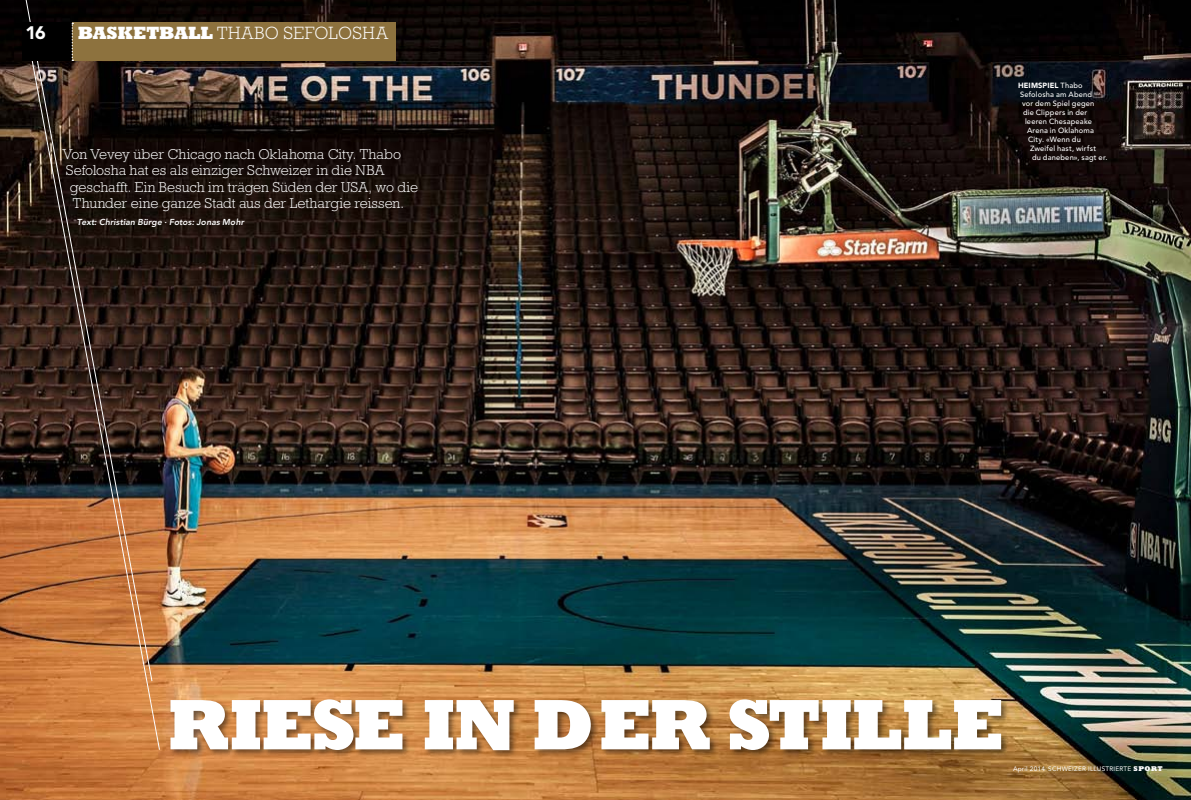
<style>
.page{position:relative;width:1191px;height:800px;background:#fff}
.page>*{position:absolute;margin:0;border:0;box-sizing:border-box;transform-origin:0 0}
._212_Tit_RockW_70pt{font:800 72.5px "Rockwell Std";letter-spacing:-.02em;color:#fff}
._000___RubTitel_x01{font:300 18px "Rockwell Std";letter-spacing:.02em;color:#fff}
.t1{font:900 18px "Avenir LT Std";color:#fff}
._300_Lead_14_5pt_Lig{font:300 14.5px "Rockwell Std";color:#fff}
._400_Autor_kursiv_x0{font:italic 800 8.6px "Avenir LT Std";letter-spacing:.01em;color:#fff}
._800_Legi_x11_goal{font:500 7.5px "Avenir LT Std";letter-spacing:.025em;color:#fff}
._800_Legi_x11_goal-2{font:900 7.5px "Avenir LT Std";letter-spacing:.015em;color:#fff}
.t2{font:6.5px "Avenir LT Std";letter-spacing:.03em;color:#fff}
.s1{font-weight:800}
.s2{font-weight:500}
.s3{font-family:"Rockwell Std";font-weight:800;font-size:7px}
</style>
<div class="page">
<img style="left:0;top:0;width:1191px;height:799px">
<svg style="left:22px;top:0;width:130px;height:681px;background:#3c2517"></svg>
<svg style="left:30px;top:61px;width:130px;height:689px;background:#664128"></svg>
<div style="left:72px;top:23px;width:323px;height:38px;background:#8d723e"></div>
<div style="left:23px;top:23px;width:49px;height:38px;background:#000"></div>
<svg style="left:72px;top:23px;width:1px;height:38px"></svg>
<div style="left:168px;top:696px;width:841px;height:62px;background:#000;opacity:.5"></div>
<p class="t1" style="left:26px;top:22px;width:22px">16</p>
<p class="_000___RubTitel_x01" style="left:78px;top:23px;width:312px"><span class="s1">BASKETBALL</span> THABO SEFOLOSHA</p>
<p class="_300_Lead_14_5pt_Lig" style="left:63px;top:146px;width:340px">Von Vevey über Chicago nach Oklahoma City. Thabo</p>
<p class="_300_Lead_14_5pt_Lig" style="left:66px;top:162px;width:320px">Sefolosha hat es als einziger Schweizer in die NBA</p>
<p class="_300_Lead_14_5pt_Lig" style="left:70px;top:179px;width:350px">geschafft. Ein Besuch im trägen Süden der USA, wo die</p>
<p class="_300_Lead_14_5pt_Lig" style="left:73px;top:195px;width:332px">Thunder eine ganze Stadt aus der Lethargie reissen.</p>
<p class="_400_Autor_kursiv_x0" style="left:77px;top:217px;width:169px">Text: Christian Bürge · Fotos: Jonas Mohr</p>
<p class="_800_Legi_x11_goal-2" style="left:1018px;top:80px;width:66px">HEIMSPIEL <span class="s2">Thabo</span></p>
<p class="_800_Legi_x11_goal" style="left:1020px;top:90px;width:74px">Sefolosha am Abend</p>
<p class="_800_Legi_x11_goal" style="left:1022px;top:99px;width:74px">vor dem Spiel gegen</p>
<p class="_800_Legi_x11_goal" style="left:1023px;top:108px;width:66px">die Clippers in der</p>
<p class="_800_Legi_x11_goal" style="left:1025px;top:117px;width:69px">leeren Chesapeake</p>
<p class="_800_Legi_x11_goal" style="left:1027px;top:126px;width:68px">Arena in Oklahoma</p>
<p class="_800_Legi_x11_goal" style="left:1028px;top:135px;width:54px">City. «Wenn du</p>
<p class="_800_Legi_x11_goal" style="left:1030px;top:144px;width:68px">Zweifel hast, wirfst</p>
<p class="_800_Legi_x11_goal" style="left:1032px;top:153px;width:77px">du daneben», sagt er.</p>
<p class="_212_Tit_RockW_70pt" style="left:167px;top:679px;width:839px">RIESE IN DER STILLE</p>
<p class="t2" style="left:1013px;top:765px;width:151px">April 2014· SCHWEIZER ILLUSTRIERTE <span class="s3">SPORT</span></p>
</div>
